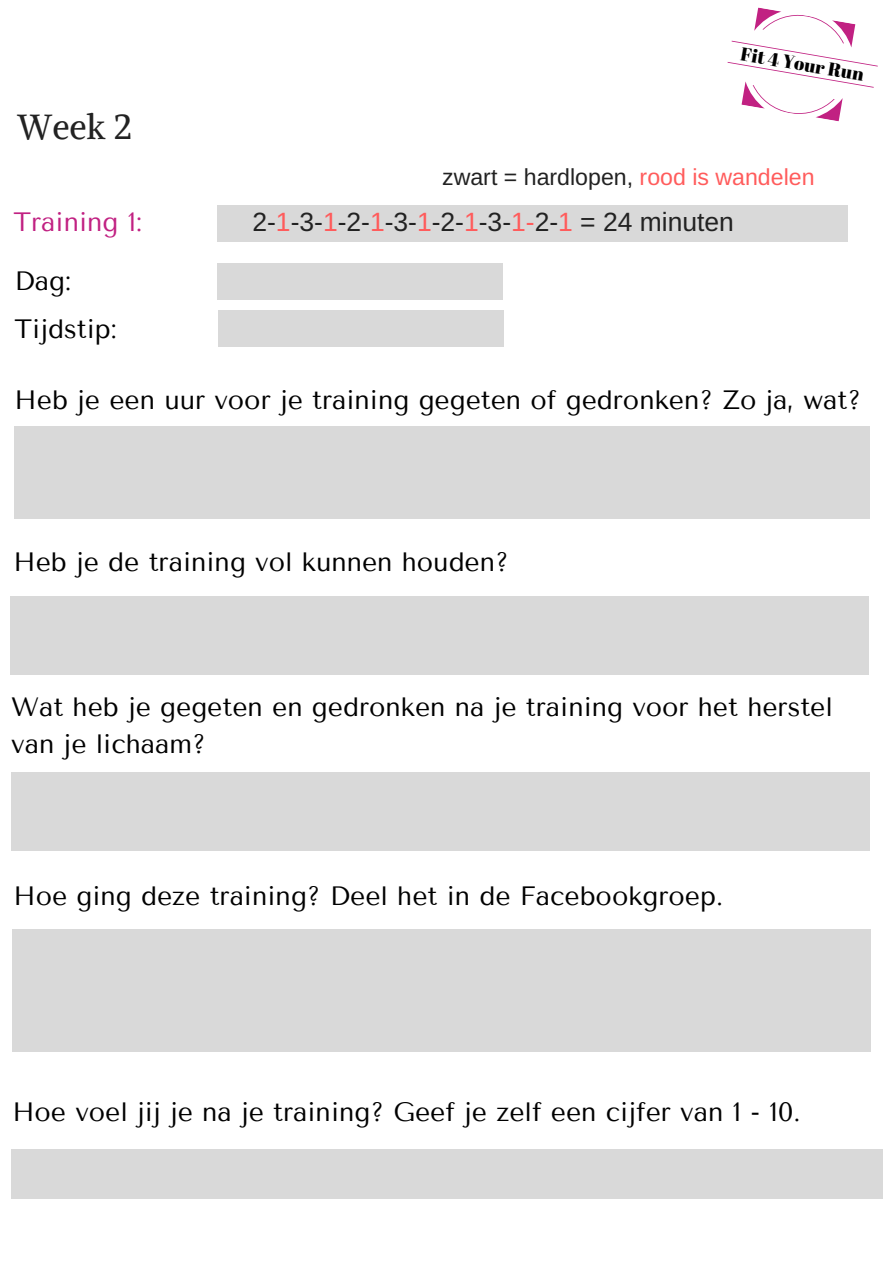
<style>
.page{position:relative;width:893px;height:1263px;background:#fff}
.page>*{position:absolute;margin:0;border:0;box-sizing:border-box;transform-origin:0 0}
.t1{font:34.65px "Alike";color:#222}
.t2{font:26.4px/48.3px "Tenor Sans";color:#000}
.t3{font:26.4px "Arimo";color:#222}
.t4{font:26.4px "Tenor Sans";color:#c12182}
.t5{font:23.1px "Arimo";color:#222}
.t6{font:18.75px "Abril Fatface";color:#000}
.s1{color:#ff5c5c}
</style>
<div class="page">
<svg style="left:727px;top:8px;width:150px;height:113px"></svg>
<div style="left:14px;top:426px;width:855px;height:92px;background:#d9d9d9"></div>
<div style="left:217px;top:263px;width:285px;height:37px;background:#d9d9d9"></div>
<div style="left:218px;top:310px;width:286px;height:37px;background:#d9d9d9"></div>
<div style="left:13px;top:929px;width:858px;height:123px;background:#d9d9d9"></div>
<div style="left:11px;top:596px;width:857px;height:78px;background:#d9d9d9"></div>
<div style="left:11px;top:1149px;width:871px;height:49px;background:#d9d9d9"></div>
<div style="left:217px;top:205px;width:631px;height:36px;background:#d9d9d9"></div>
<div style="left:12px;top:772px;width:858px;height:79px;background:#d9d9d9"></div>
<h1 class="t1" style="left:18px;top:105px;width:115px">Week 2</h1>
<p class="t4" style="left:13px;top:207px;width:130px">Training 1:</p>
<p class="t2" style="left:15px;top:257px;width:104px">Dag:<br>Tijdstip:</p>
<p class="t6" style="left:743px;top:40px;width:126px;rotate:10deg">Fit 4 Your Run</p>
<p class="t5" style="left:442px;top:164px;width:374px">zwart = hardlopen, <span class="s1">rood is wandelen</span></p>
<p class="t3" style="left:252px;top:207px;width:483px">2-<span class="s1">1</span>-3-<span class="s1">1</span>-2-<span class="s1">1</span>-3-<span class="s1">1</span>-2-<span class="s1">1</span>-3-<span class="s1">1-</span>2-<span class="s1">1</span> = 24 minuten</p>
<p class="t2" style="left:15px;top:376px;width:848px">Heb je een uur voor je training gegeten of gedronken? Zo ja, wat?</p>
<p class="t2" style="left:13px;top:538px;width:497px">Heb je de training vol kunnen houden?</p>
<p class="t2" style="left:11px;top:688px;width:823px;line-height:37px">Wat heb je gegeten en gedronken na je training voor het herstel van je lichaam?</p>
<p class="t2" style="left:13px;top:872px;width:711px">Hoe ging deze training? Deel het in de Facebookgroep.</p>
<p class="t2" style="left:12px;top:1088px;width:789px">Hoe voel jij je na je training? Geef je zelf een cijfer van 1 - 10.</p>
</div>
